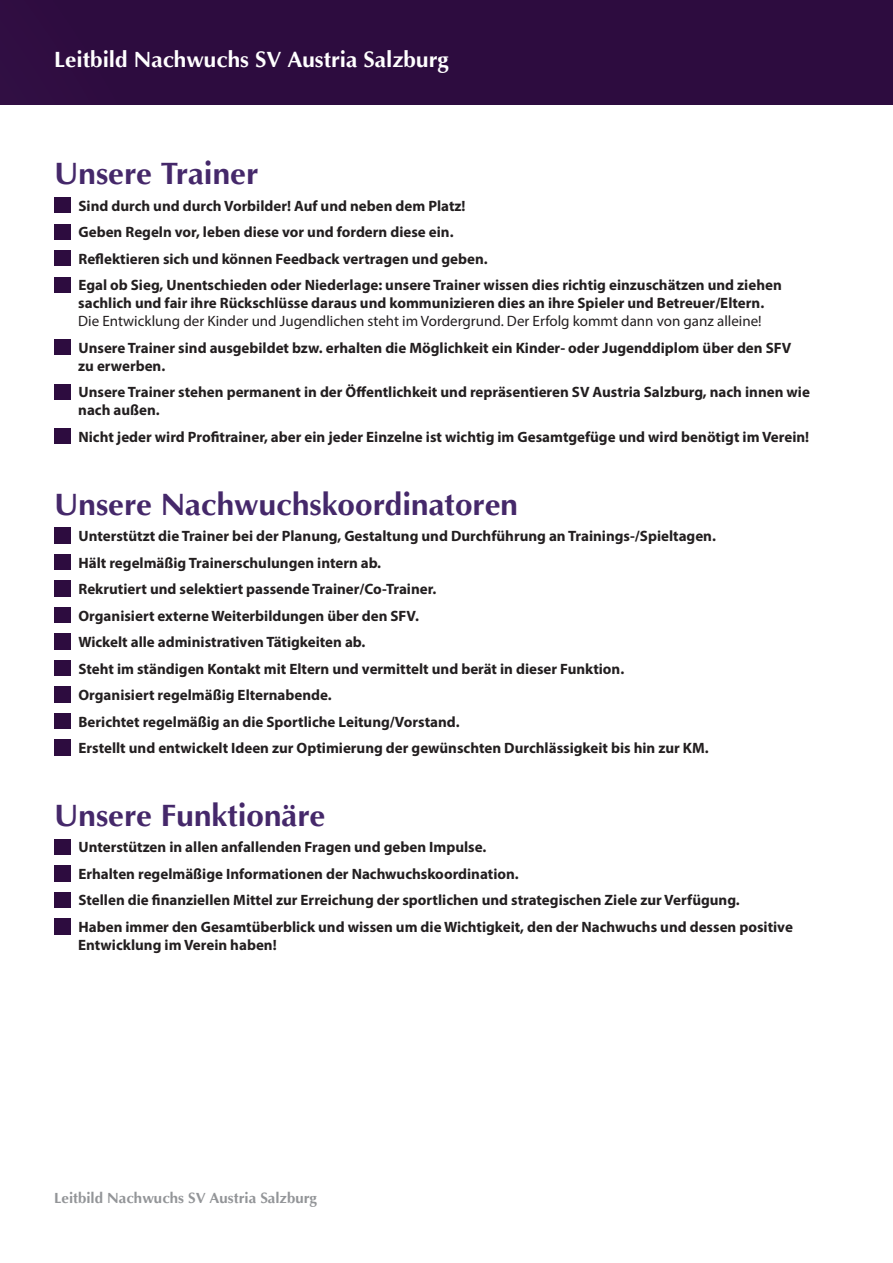
<style>
.page{position:relative;width:893px;height:1263px;background:#fff}
.page>*{position:absolute;margin:0;border:0;box-sizing:border-box;transform-origin:0 0}
.t1{font:700 31.5px "Ottawa";color:#45286a}
.t2{font:700 22.5px "Ottawa";color:#fff}
.t3{font:700 15px/18px "Myriad Pro";color:#231f20}
.t4{font:700 15px "Ottawa";color:#939598}
.s1{font-weight:400}
</style>
<div class="page">
<div style="left:54px;top:197px;width:16px;height:16px;background:#2d0c3f"></div>
<div style="left:54px;top:224px;width:16px;height:15px;background:#2d0c3f"></div>
<div style="left:54px;top:250px;width:16px;height:16px;background:#2d0c3f"></div>
<div style="left:54px;top:277px;width:16px;height:15px;background:#2d0c3f"></div>
<div style="left:54px;top:340px;width:16px;height:15px;background:#2d0c3f"></div>
<div style="left:54px;top:384px;width:16px;height:15px;background:#2d0c3f"></div>
<div style="left:54px;top:429px;width:16px;height:15px;background:#2d0c3f"></div>
<div style="left:54px;top:528px;width:16px;height:15px;background:#2d0c3f"></div>
<div style="left:54px;top:554px;width:16px;height:16px;background:#2d0c3f"></div>
<div style="left:54px;top:581px;width:16px;height:15px;background:#2d0c3f"></div>
<div style="left:54px;top:607px;width:16px;height:16px;background:#2d0c3f"></div>
<div style="left:54px;top:634px;width:16px;height:15px;background:#2d0c3f"></div>
<div style="left:54px;top:660px;width:16px;height:16px;background:#2d0c3f"></div>
<div style="left:54px;top:687px;width:16px;height:15px;background:#2d0c3f"></div>
<div style="left:54px;top:713px;width:16px;height:16px;background:#2d0c3f"></div>
<div style="left:54px;top:740px;width:16px;height:15px;background:#2d0c3f"></div>
<div style="left:54px;top:839px;width:16px;height:15px;background:#2d0c3f"></div>
<div style="left:54px;top:866px;width:16px;height:15px;background:#2d0c3f"></div>
<div style="left:54px;top:892px;width:16px;height:15px;background:#2d0c3f"></div>
<div style="left:54px;top:919px;width:16px;height:15px;background:#2d0c3f"></div>
<div style="left:0;top:0;width:893px;height:104px;background:#2d0c3f"></div>
<p class="t2" style="left:54px;top:45px;width:396px">Leitbild Nachwuchs SV Austria Salzburg</p>
<p class="t1" style="left:54px;top:154px;width:206px">Unsere Trainer</p>
<p class="t3" style="left:78px;top:196px;width:389px">Sind durch und durch Vorbilder! Auf und neben dem Platz!</p>
<p class="t3" style="left:78px;top:223px;width:377px">Geben Regeln vor, leben diese vor und fordern diese ein.</p>
<p class="t3" style="left:78px;top:249px;width:411px">Reflektieren sich und können Feedback vertragen und geben.</p>
<p class="t3" style="left:78px;top:276px;width:705px">Egal ob Sieg, Unentschieden oder Niederlage: unsere Trainer wissen dies richtig einzuschätzen und ziehen sachlich und fair ihre Rückschlüsse daraus und kommunizieren dies an ihre Spieler und Betreuer/Eltern.<br><span class="s1">Die Entwicklung der Kinder und Jugendlichen steht im Vordergrund. Der Erfolg kommt dann von ganz alleine!</span></p>
<p class="t3" style="left:78px;top:338px;width:714px">Unsere Trainer sind ausgebildet bzw. erhalten die Möglichkeit ein Kinder- oder Jugenddiplom über den SFV zu erwerben.</p>
<p class="t3" style="left:78px;top:383px;width:733px">Unsere Trainer stehen permanent in der Öffentlichkeit und repräsentieren SV Austria Salzburg, nach innen wie nach außen.</p>
<p class="t3" style="left:78px;top:427px;width:732px">Nicht jeder wird Profitrainer, aber ein jeder Einzelne ist wichtig im Gesamtgefüge und wird benötigt im Verein!</p>
<p class="t1" style="left:54px;top:484px;width:466px">Unsere Nachwuchskoordinatoren</p>
<p class="t3" style="left:78px;top:526px;width:639px">Unterstützt die Trainer bei der Planung, Gestaltung und Durchführung an Trainings-/Spieltagen.</p>
<p class="t3" style="left:78px;top:553px;width:304px">Hält regelmäßig Trainerschulungen intern ab.</p>
<p class="t3" style="left:78px;top:579px;width:359px">Rekrutiert und selektiert passende Trainer/Co-Trainer.</p>
<p class="t3" style="left:78px;top:606px;width:342px">Organisiert externe Weiterbildungen über den SFV.</p>
<p class="t3" style="left:78px;top:632px;width:288px">Wickelt alle administrativen Tätigkeiten ab.</p>
<p class="t3" style="left:78px;top:659px;width:547px">Steht im ständigen Kontakt mit Eltern und vermittelt und berät in dieser Funktion.</p>
<p class="t3" style="left:78px;top:685px;width:255px">Organisiert regelmäßig Elternabende.</p>
<p class="t3" style="left:78px;top:712px;width:383px">Berichtet regelmäßig an die Sportliche Leitung/Vorstand.</p>
<p class="t3" style="left:78px;top:738px;width:632px">Erstellt und entwickelt Ideen zur Optimierung der gewünschten Durchlässigkeit bis hin zur KM.</p>
<p class="t1" style="left:54px;top:796px;width:273px">Unsere Funktionäre</p>
<p class="t3" style="left:78px;top:838px;width:409px">Unterstützen in allen anfallenden Fragen und geben Impulse.</p>
<p class="t3" style="left:78px;top:864px;width:442px">Erhalten regelmäßige Informationen der Nachwuchskoordination.</p>
<p class="t3" style="left:78px;top:891px;width:663px">Stellen die finanziellen Mittel zur Erreichung der sportlichen und strategischen Ziele zur Verfügung.</p>
<p class="t3" style="left:78px;top:917px;width:716px">Haben immer den Gesamtüberblick und wissen um die Wichtigkeit, den der Nachwuchs und dessen positive<br>Entwicklung im Verein haben!</p>
<p class="t4" style="left:54px;top:1189px;width:265px">Leitbild Nachwuchs SV Austria Salzburg</p>
</div>
